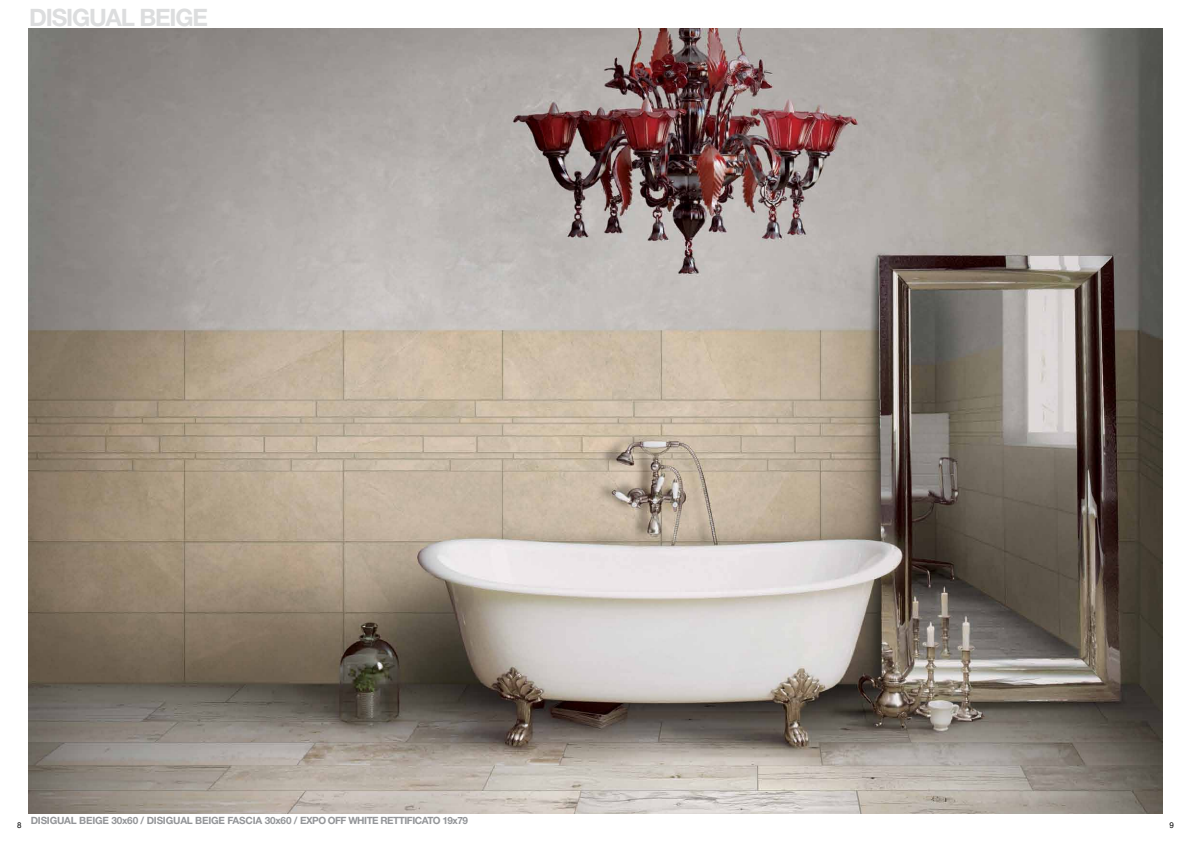
<style>
.page{position:relative;width:1191px;height:842px;background:#fff}
.page>*{position:absolute;margin:0;border:0;box-sizing:border-box;transform-origin:0 0}
.t1{font:700 24px "Helvetica Neue";letter-spacing:-.05em;color:#dcddde}
.t2{font:700 10px "Helvetica Neue";letter-spacing:-.02em;color:#939598}
.t3{font:8px "Arial";color:#000}
</style>
<div class="page">
<img style="left:28px;top:28px;width:1134px;height:786px">
<h1 class="t1" style="left:29px;top:3px;width:180px">DISIGUAL BEIGE</h1>
<p class="t2" style="left:31px;top:814px;width:439px">DISIGUAL BEIGE 30x60 / DISIGUAL BEIGE FASCIA 30x60 / EXPO OFF WHITE RETTIFICATO 19x79</p>
<p class="t3" style="left:17px;top:820px;width:6px">8</p>
<p class="t3" style="left:1169px;top:820px;width:6px">9</p>
</div>
